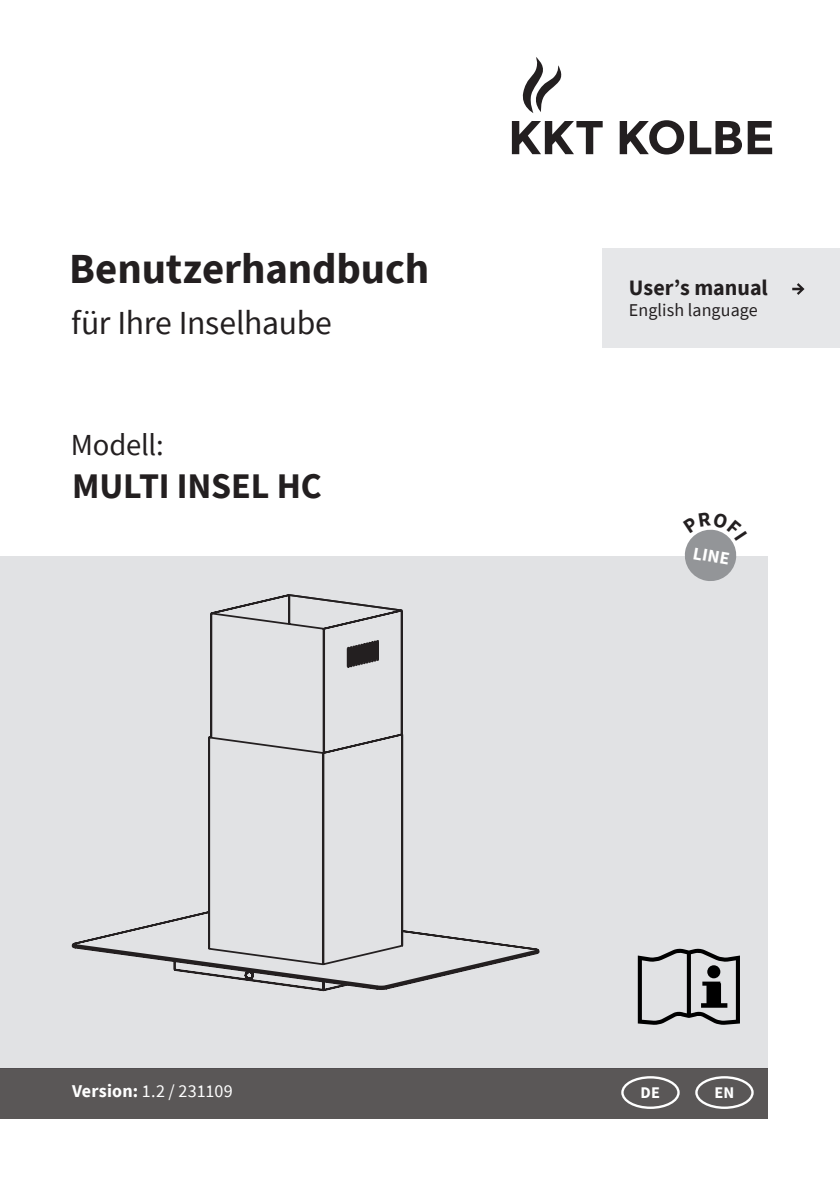
<style>
.page{position:relative;width:840px;height:1191px;background:#fff}
.page>*{position:absolute;margin:0;border:0;box-sizing:border-box;transform-origin:0 0}
.t1{font:700 42.8px "Source Sans Pro";letter-spacing:-.005em;color:#231f20}
.t2{font:700 36px "Source Sans Pro";letter-spacing:-.005em;color:#231f20}
.t3{font:33.6px "Source Sans Pro";letter-spacing:-.01em;color:#231f20}
.t4{font:30.6px "Source Sans Pro";letter-spacing:-.005em;color:#231f20}
.t5{font:700 22px "Source Sans Pro";color:#231f20}
.t6{font:18px "Source Sans Pro";letter-spacing:-.005em;color:#fff}
.t7{font:18px "Source Sans Pro";letter-spacing:.005em;color:#231f20}
.t8{font:700 17.8px "Source Sans Pro";color:#fff}
.t9{font:700 16.2px "Source Sans Pro";color:#fff}
.s1{font-weight:700}
</style>
<div class="page">
<svg style="left:511px;top:121px;width:91px;height:33px"></svg>
<svg style="left:619px;top:120px;width:64px;height:34px"></svg>
<svg style="left:689px;top:121px;width:52px;height:33px"></svg>
<svg style="left:747px;top:121px;width:24px;height:33px"></svg>
<svg style="left:522px;top:57px;width:40px;height:56px"></svg>
<div style="left:602px;top:248px;width:237px;height:99px;background:#e6e7e9"></div>
<svg style="left:792px;top:283px;width:12px;height:12px"></svg>
<div style="left:0;top:556px;width:767px;height:512px;background:#e1e2e4"></div>
<div style="left:0;top:1068px;width:767px;height:51px;background:#5a5757"></div>
<div style="left:621px;top:1076px;width:58px;height:33px;border:2px solid #fff;border-radius:50%"></div>
<div style="left:694px;top:1076px;width:59px;height:33px;border:2px solid #fff;border-radius:50%"></div>
<svg style="left:637px;top:948px;width:102px;height:76px"></svg>
<svg style="left:71px;top:734px;width:469px;height:258px"></svg>
<svg style="left:209px;top:594px;width:194px;height:387px"></svg>
<svg style="left:243px;top:969px;width:11px;height:12px"></svg>
<svg style="left:684px;top:529px;width:53px;height:52px"></svg>
<p class="t1" style="left:69px;top:239px;width:361px">Benutzerhandbuch</p>
<p class="t3" style="left:71px;top:301px;width:262px">für Ihre Inselhaube</p>
<p class="t4" style="left:71px;top:425px;width:94px">Modell:</p>
<p class="t2" style="left:72px;top:461px;width:251px">MULTI INSEL HC</p>
<p class="t5" style="left:628px;top:272px;width:140px">User’s manual</p>
<p class="t7" style="left:628px;top:299px;width:130px">English language</p>
<p class="t8" style="left:695px;top:541px;width:38px;rotate:10deg">LINE</p>
<p class="t6" style="left:72px;top:1079px;width:162px"><span class="s1">Version:</span> 1.2 / 231109</p>
<p class="t9" style="left:640px;top:1081px;width:21px">DE</p>
<p class="t9" style="left:714px;top:1081px;width:21px">EN</p>
</div>
